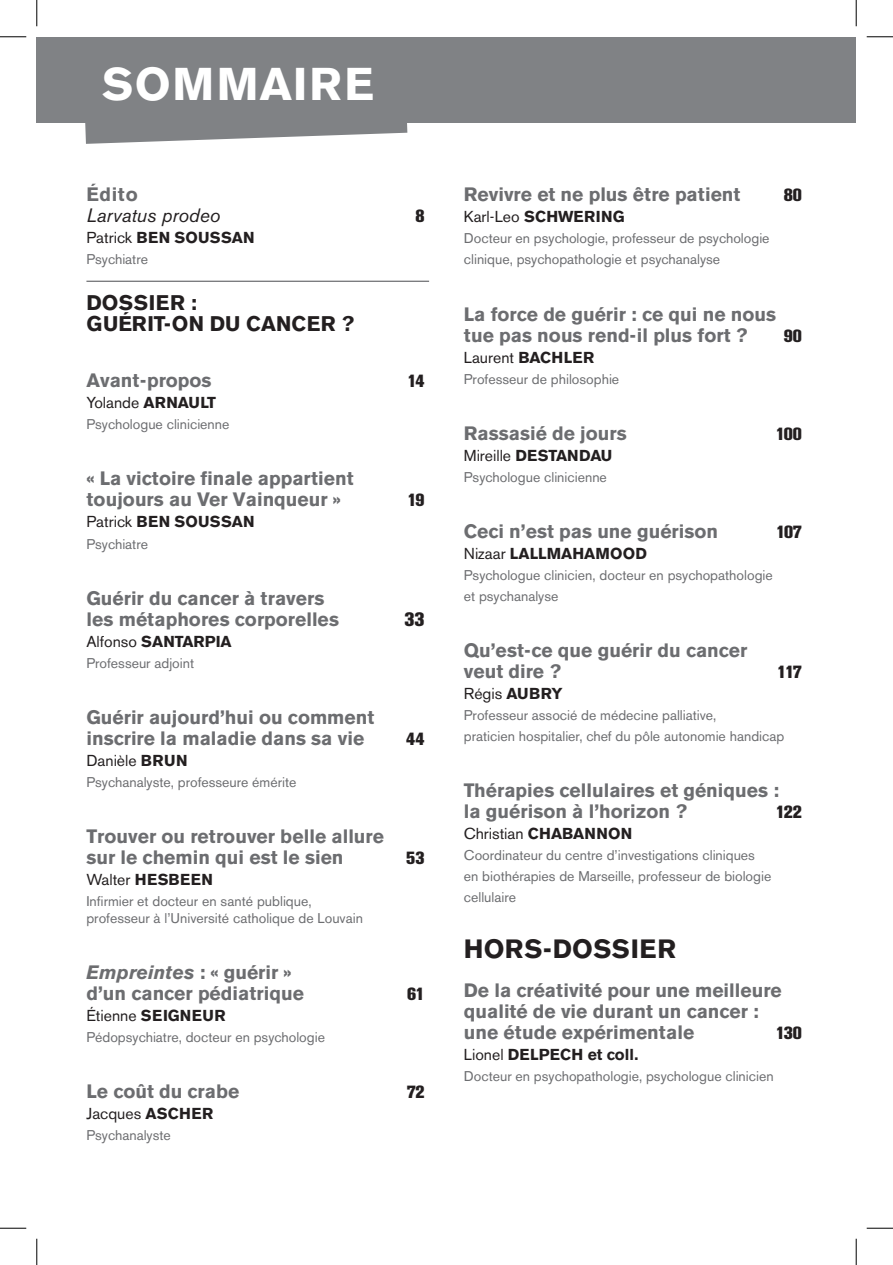
<style>
.page{position:relative;width:893px;height:1265px;background:#fff}
.page>*{position:absolute;margin:0;border:0;box-sizing:border-box;transform-origin:0 0}
.t1{font:700 45.5px "Akzidenz Grotesk BQ";letter-spacing:.035em;color:#fff}
.t2{font:700 26.25px "Akzidenz Grotesk BQ";letter-spacing:.02em;color:#231f20}
.t3{font:700 21px/21px "Akzidenz Grotesk BQ";letter-spacing:.015em;color:#231f20}
.t4{font:700 19.25px/21px "Akzidenz Grotesk BQ";color:#6c6d70}
.t5{font:italic 19.25px "Akzidenz Grotesk BQ";color:#231f20}
.t6{font:800 19.25px "Akzidenz Grotesk BQ";color:#231f20}
.t7{font:800 17.5px "Akzidenz Grotesk BQ";letter-spacing:-.035em;color:#231f20}
.t8{font:700 15.75px "Akzidenz Grotesk BQ";letter-spacing:.01em;color:#231f20}
.t9{font:15.75px "Akzidenz Grotesk BQ";color:#231f20}
.t10{font:700 15.75px "Akzidenz Grotesk BQ";letter-spacing:.03em;color:#231f20}
.t11{font:14px/21px "Akzidenz Grotesk BQ";color:#6c6d70}
.s1{font-weight:400}
.s2{font-weight:700}
.s3{font-style:italic}
</style>
<div class="page">
<div style="left:37px;top:37px;width:818px;height:85px;background:#808285"></div>
<svg style="left:83px;top:122px;width:324px;height:22px"></svg>
<hr style="left:86px;top:280px;width:343px;height:2px;background:#6c6d70">
<svg style="left:0;top:36px;width:26px;height:1px"></svg>
<svg style="left:866px;top:36px;width:26px;height:1px"></svg>
<svg style="left:0;top:1227px;width:26px;height:1px"></svg>
<svg style="left:866px;top:1227px;width:26px;height:1px"></svg>
<svg style="left:36px;top:0;width:1px;height:26px"></svg>
<svg style="left:36px;top:1238px;width:1px;height:26px"></svg>
<svg style="left:855px;top:0;width:1px;height:26px"></svg>
<svg style="left:855px;top:1238px;width:1px;height:26px"></svg>
<h1 class="t1" style="left:102px;top:58px;width:273px">SOMMAIRE</h1>
<h3 class="t4" style="left:86px;top:184px;width:53px">Édito</h3>
<h3 class="t5" style="left:86px;top:204px;width:135px">Larvatus prodeo</h3>
<p class="t7" style="left:415px;top:206px;width:11px">8</p>
<p class="t8" style="left:86px;top:229px;width:170px"><span class="s1">Patrick</span> BEN SOUSSAN</p>
<p class="t11" style="left:86px;top:249px;width:63px">Psychiatre</p>
<h3 class="t3" style="left:86px;top:293px;width:269px">DOSSIER :<br>GUÉRIT-ON DU CANCER ?</h3>
<h3 class="t4" style="left:86px;top:370px;width:127px">Avant-propos</h3>
<p class="t7" style="left:407px;top:371px;width:18px">14</p>
<p class="t9" style="left:86px;top:393px;width:131px">Yolande <span class="s2">ARNAULT</span></p>
<p class="t11" style="left:86px;top:414px;width:144px">Psychologue clinicienne</p>
<h3 class="t4" style="left:86px;top:468px;width:268px">« La victoire finale appartient toujours au Ver Vainqueur »</h3>
<p class="t7" style="left:407px;top:490px;width:18px">19</p>
<p class="t8" style="left:86px;top:512px;width:170px"><span class="s1">Patrick</span> BEN SOUSSAN</p>
<p class="t11" style="left:86px;top:533px;width:63px">Psychiatre</p>
<h3 class="t4" style="left:86px;top:587px;width:254px">Guérir du cancer à travers les métaphores corporelles</h3>
<p class="t8" style="left:86px;top:631px;width:147px"><span class="s1">Alfonso</span> SANTARPIA</p>
<p class="t11" style="left:86px;top:652px;width:109px">Professeur adjoint</p>
<h3 class="t4" style="left:86px;top:706px;width:289px">Guérir aujourd’hui ou comment inscrire la maladie dans sa vie</h3>
<p class="t9" style="left:86px;top:750px;width:103px">Danièle <span class="s2">BRUN</span></p>
<p class="t11" style="left:86px;top:771px;width:211px">Psychanalyste, professeure émérite</p>
<h3 class="t4" style="left:86px;top:825px;width:299px">Trouver ou retrouver belle allure sur le chemin qui est le sien</h3>
<p class="t10" style="left:86px;top:869px;width:128px"><span class="s1">Walter</span> HESBEEN</p>
<p class="t11" style="left:86px;top:892px;width:278px;line-height:16.8px">Infirmier et docteur en santé publique, professeur à l’Université catholique de Louvain</p>
<h3 class="t4" style="left:86px;top:961px;width:219px"><span class="s3">Empreintes</span> : « guérir » d’un cancer pédiatrique</h3>
<h3 class="t6" style="left:404px;top:607px;width:22px">33</h3>
<p class="t7" style="left:406px;top:728px;width:20px">44</p>
<p class="t7" style="left:406px;top:847px;width:20px">53</p>
<p class="t7" style="left:407px;top:983px;width:19px">61</p>
<p class="t10" style="left:86px;top:1005px;width:140px"><span class="s1">Étienne</span> SEIGNEUR</p>
<p class="t11" style="left:86px;top:1026px;width:240px">Pédopsychiatre, docteur en psychologie</p>
<h3 class="t4" style="left:86px;top:1080px;width:154px">Le coût du crabe</h3>
<p class="t7" style="left:406px;top:1081px;width:19px">72</p>
<p class="t9" style="left:86px;top:1103px;width:128px">Jacques <span class="s2">ASCHER</span></p>
<p class="t11" style="left:86px;top:1124px;width:86px">Psychanalyste</p>
<h3 class="t4" style="left:463px;top:184px;width:278px">Revivre et ne plus être patient</h3>
<p class="t7" style="left:783px;top:185px;width:20px">80</p>
<p class="t8" style="left:463px;top:208px;width:162px"><span class="s1">Karl-Leo</span> SCHWERING</p>
<p class="t11" style="left:463px;top:228px;width:307px">Docteur en psychologie, professeur de psychologie clinique, psychopathologie et psychanalyse</p>
<h3 class="t4" style="left:463px;top:303px;width:313px">La force de guérir : ce qui ne nous tue pas nous rend-il plus fort ?</h3>
<p class="t7" style="left:783px;top:325px;width:20px">90</p>
<p class="t9" style="left:463px;top:347px;width:132px">Laurent <span class="s2">BACHLER</span></p>
<p class="t11" style="left:463px;top:368px;width:157px">Professeur de philosophie</p>
<h3 class="t4" style="left:463px;top:422px;width:164px">Rassasié de jours</h3>
<p class="t7" style="left:775px;top:423px;width:28px">100</p>
<p class="t8" style="left:463px;top:446px;width:150px"><span class="s1">Mireille</span> DESTANDAU</p>
<p class="t11" style="left:463px;top:466px;width:144px">Psychologue clinicienne</p>
<h3 class="t4" style="left:463px;top:520px;width:256px">Ceci n’est pas une guérison</h3>
<p class="t7" style="left:775px;top:521px;width:27px">107</p>
<p class="t8" style="left:463px;top:544px;width:184px"><span class="s1">Nizaar</span> LALLMAHAMOOD</p>
<p class="t11" style="left:463px;top:564px;width:310px">Psychologue clinicien, docteur en psychopathologie et psychanalyse</p>
<h3 class="t4" style="left:463px;top:639px;width:285px">Qu’est-ce que guérir du cancer veut dire ?</h3>
<p class="t7" style="left:776px;top:661px;width:26px">117</p>
<p class="t9" style="left:463px;top:683px;width:100px">Régis <span class="s2">AUBRY</span></p>
<p class="t11" style="left:463px;top:704px;width:322px">Professeur associé de médecine palliative,<br>praticien hospitalier, chef du pôle autonomie handicap</p>
<h3 class="t4" style="left:463px;top:779px;width:316px">Thérapies cellulaires et géniques : la guérison à l’horizon ?</h3>
<p class="t7" style="left:775px;top:801px;width:28px">122</p>
<p class="t9" style="left:463px;top:823px;width:170px">Christian <span class="s2">CHABANNON</span></p>
<p class="t11" style="left:463px;top:844px;width:309px">Coordinateur du centre d’investigations cliniques en biothérapies de Marseille, professeur de biologie cellulaire</p>
<h2 class="t2" style="left:463px;top:933px;width:213px">HORS-DOSSIER</h2>
<h3 class="t4" style="left:463px;top:979px;width:319px">De la créativité pour une meilleure qualité de vie durant un cancer : une étude expérimentale</h3>
<p class="t7" style="left:775px;top:1022px;width:28px">130</p>
<p class="t8" style="left:463px;top:1044px;width:176px"><span class="s1">Lionel</span> DELPECH et coll.</p>
<p class="t11" style="left:463px;top:1065px;width:311px">Docteur en psychopathologie, psychologue clinicien</p>
</div>
